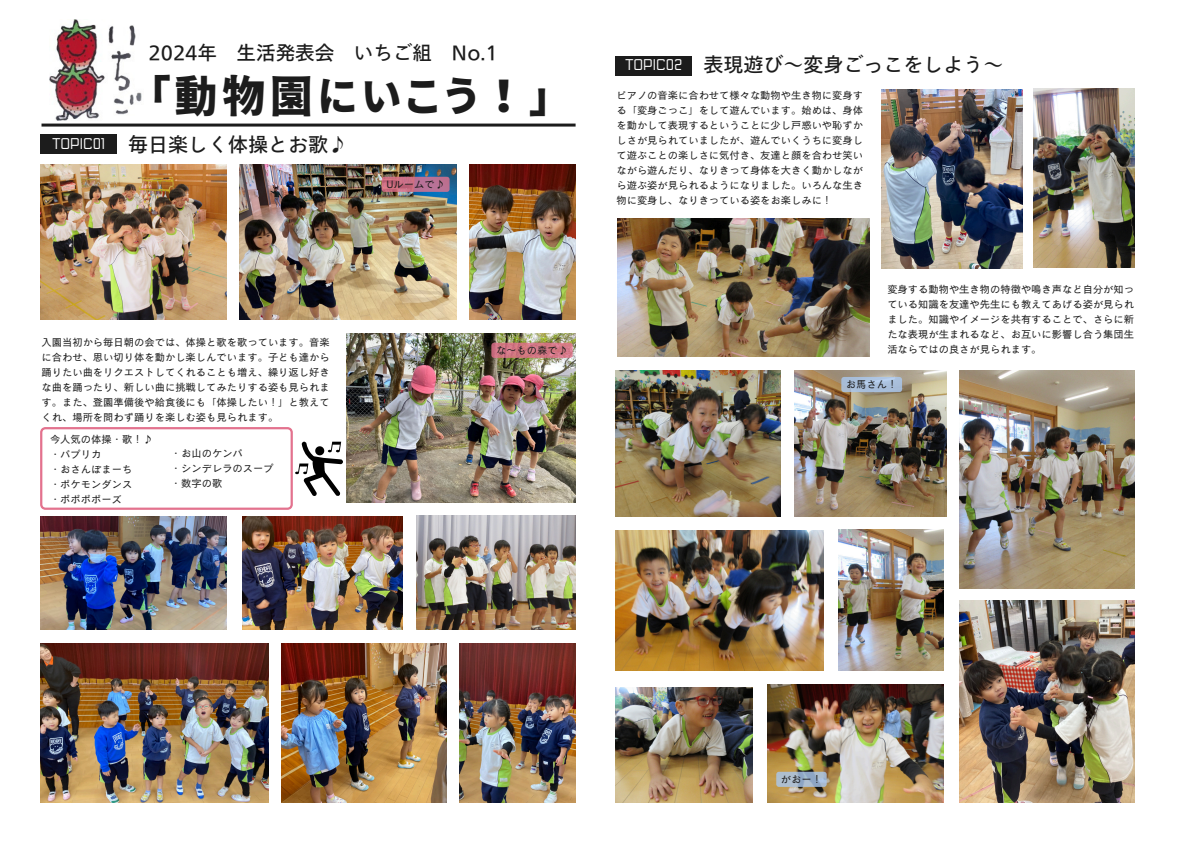
<style>
.page{position:relative;width:1191px;height:843px;background:#fff}
.page>*{position:absolute;margin:0;border:0;box-sizing:border-box;transform-origin:0 0}
.t1{font:43.3px "Gen Seki Gothic TW H";letter-spacing:.1em;color:#1c1c1c}
.t2{font:20px "Tazugane Gothic Std N";color:#1c1c1c}
.t3{font:19.5px "Tazugane Gothic Std N";color:#1c1c1c}
.t4{font:14px "Pattanakarn Light Wd 3";color:#fff}
.t5{font:10.3px/15px "Canva Cezanne Pro N M";color:#1c1c1c;text-align:justify}
</style>
<div class="page">
<img style="left:615px;top:530px;width:208px;height:139px">
<img style="left:959px;top:370px;width:175px;height:218px">
<img style="left:40px;top:165px;width:186px;height:154px">
<img style="left:346px;top:333px;width:229px;height:169px">
<img style="left:240px;top:165px;width:216px;height:154px">
<img style="left:794px;top:370px;width:151px;height:146px">
<hr style="left:41px;top:123px;width:534px;height:3px;background:#1c1c1c">
<div style="left:40px;top:135px;width:77px;height:19px;background:#1c1c1c"></div>
<div style="left:615px;top:56px;width:77px;height:20px;background:#1c1c1c"></div>
<img style="left:49px;top:19px;width:93px;height:101px">
<img style="left:617px;top:219px;width:252px;height:137px">
<svg style="left:40px;top:427px;width:303px;height:82px"></svg>
<img style="left:615px;top:370px;width:165px;height:146px">
<img style="left:959px;top:600px;width:175px;height:201px">
<img style="left:838px;top:529px;width:105px;height:140px">
<img style="left:767px;top:684px;width:176px;height:118px">
<img style="left:615px;top:687px;width:137px;height:115px">
<img style="left:881px;top:90px;width:141px;height:178px">
<img style="left:1033px;top:89px;width:101px;height:179px">
<img style="left:470px;top:165px;width:105px;height:154px">
<img style="left:416px;top:515px;width:159px;height:114px">
<img style="left:243px;top:516px;width:159px;height:113px">
<img style="left:41px;top:516px;width:185px;height:113px">
<img style="left:40px;top:643px;width:229px;height:159px">
<img style="left:281px;top:643px;width:165px;height:159px">
<img style="left:459px;top:643px;width:116px;height:159px">
<svg style="left:491px;top:342px;width:81px;height:16px"></svg>
<svg style="left:382px;top:177px;width:67px;height:15px"></svg>
<svg style="left:776px;top:771px;width:50px;height:15px"></svg>
<svg style="left:841px;top:377px;width:60px;height:15px"></svg>
<p class="t4" style="left:52px;top:135px;width:54px">TOPIC01</p>
<p class="t3" style="left:148px;top:42px;width:350px">2024年 生活発表会 いちご組 No.1</p>
<p class="t1" style="left:148px;top:74px;width:404px">「動物園にいこう！」</p>
<p class="t2" style="left:128px;top:134px;width:221px">毎日楽しく体操とお歌♪</p>
<p class="t5" style="left:386px;top:176px;width:60px">Uルームで♪</p>
<p class="t4" style="left:625px;top:57px;width:58px">TOPIC02</p>
<h3 class="t2" style="left:703px;top:54px;width:301px">表現遊び〜変身ごっこをしよう〜</h3>
<p class="t5" style="left:616px;top:88px;width:248px">ピアノの音楽に合わせて様々な動物や生き物に変身する「変身ごっこ」をして遊んでいます。始めは、身体を動かして表現するということに少し戸惑いや恥ずかしさが見られていましたが、遊んでいくうちに変身して遊ぶことの楽しさに気付き、友達と顔を合わせ笑いながら遊んだり、なりきって身体を大きく動かしながら遊ぶ姿が見られるようになりました。いろんな生き物に変身し、なりきっている姿をお楽しみに！</p>
<p class="t5" style="left:41px;top:334px;width:290px">入園当初から毎日朝の会では、体操と歌を歌っています。音楽に合わせ、思い切り体を動かし楽しんでいます。子ども達から踊りたい曲をリクエストしてくれることも増え、繰り返し好きな曲を踊ったり、新しい曲に挑戦してみたりする姿も見られます。また、登園準備後や給食後にも「体操したい！」と教えてくれ、場所を問わず踊りを楽しむ姿も見られます。</p>
<h2 class="t5" style="left:50px;top:431px;width:104px">今人気の体操・歌！♪</h2>
<p class="t5" style="left:50px;top:446px;width:53px">・パプリカ</p>
<p class="t5" style="left:50px;top:461px;width:84px">・おさんぽまーち</p>
<p class="t5" style="left:50px;top:476px;width:84px">・ポケモンダンス</p>
<p class="t5" style="left:50px;top:491px;width:74px">・ポポポポーズ</p>
<p class="t5" style="left:171px;top:446px;width:74px">・お山のケンパ</p>
<p class="t5" style="left:171px;top:461px;width:104px">・シンデレラのスープ</p>
<p class="t5" style="left:171px;top:476px;width:53px">・数字の歌</p>
<p class="t5" style="left:887px;top:281px;width:248px">変身する動物や生き物の特徴や鳴き声など自分が知っている知識を友達や先生にも教えてあげる姿が見られました。知識やイメージを共有することで、さらに新たな表現が生まれるなど、お互いに影響し合う集団生</p>
<p class="t5" style="left:496px;top:342px;width:74px">な〜もの森で♪</p>
<p class="t5" style="left:887px;top:341px;width:156px">活ならではの良さが見られます。</p>
<p class="t5" style="left:845px;top:377px;width:53px">お馬さん！</p>
<p class="t5" style="left:780px;top:771px;width:43px">がおー！</p>
</div>
